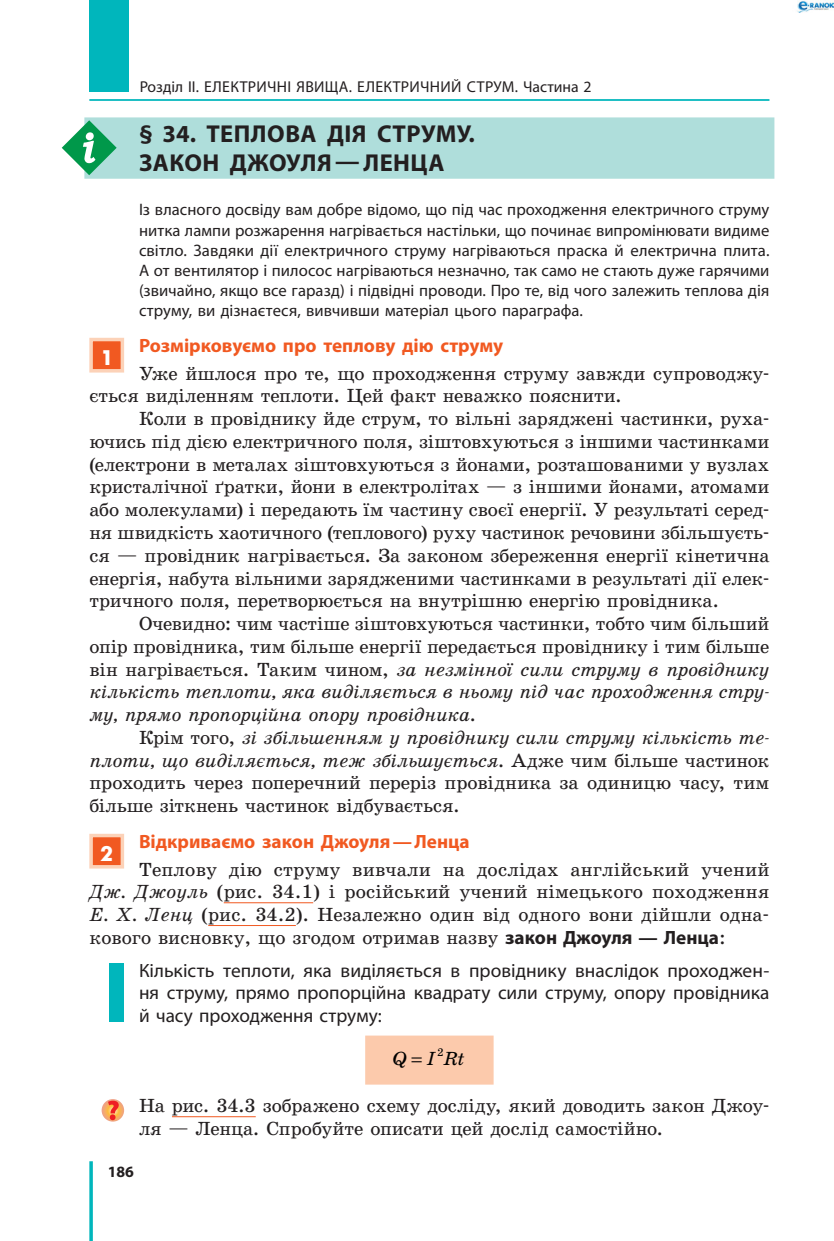
<style>
.page{position:relative;width:834px;height:1241px;background:#fff}
.page>*{position:absolute;margin:0;border:0;box-sizing:border-box;transform-origin:0 0}
.t1{font:700 24.5px/28px "Myriad Pro";letter-spacing:.02em;color:#231f20}
.t2{font:700 21px "Futuris C";color:#fff}
.t3{font:19.25px/22.8px "School Book C";letter-spacing:-.005em;color:#231f20;text-align:justify}
.t4{font:19.25px/22.8px "Myriad Pro";color:#231f20;text-align:justify}
.t5{font:700 19.25px "Myriad Pro";color:#f15921}
.t6{font:italic 19.25px "School Book C";color:#000}
.t7{font:16.62px/20.1px "Myriad Pro";letter-spacing:.005em;color:#231f20;text-align:justify}
.t8{font:15.75px "Myriad Pro";letter-spacing:.01em;color:#231f20}
.t9{font:700 15.75px "Myriad Pro";color:#231f20}
.t10{font:11.2px "School Book C";color:#000}
.s1{font-style:italic}
.s2{font-family:"Myriad Pro";font-weight:700}
</style>
<div class="page">
<hr style="left:89px;top:99px;width:680px;height:2px;background:#00b6bc">
<svg style="left:89px;top:1161px;width:4px;height:79px"></svg>
<div style="left:89px;top:0;width:40px;height:91px;background:#00b6bc"></div>
<div style="left:84px;top:117px;width:690px;height:62px;background:#afdedb"></div>
<hr style="left:224px;top:902px;width:89px;height:1px;background:#f15921">
<hr style="left:208px;top:924px;width:88px;height:1px;background:#f15921">
<div style="left:365px;top:1035px;width:128px;height:49px;background:#fccaac"></div>
<hr style="left:172px;top:1115px;width:84px;height:1px;background:#f15921">
<div style="left:91px;top:339px;width:31px;height:32px;background:#f15921"></div>
<div style="left:89px;top:338px;width:35px;height:34px;border:4px solid #fcd2b8"></div>
<div style="left:91px;top:835px;width:31px;height:31px;background:#f15921"></div>
<div style="left:89px;top:833px;width:35px;height:35px;border:4px solid #fcd2b8"></div>
<svg style="left:62px;top:120px;width:55px;height:55px"></svg>
<div style="left:109px;top:963px;width:15px;height:58px;background:#00b6bc"></div>
<svg style="left:102px;top:1098px;width:22px;height:23px"></svg>
<svg style="left:108px;top:1100px;width:11px;height:19px"></svg>
<img style="left:797px;top:0;width:36px;height:13px">
<p class="t8" style="left:140px;top:77px;width:228px">Розділ II. ЕЛЕКТРИЧНі яви ща. електрични</p>
<p class="t8" style="left:451px;top:77px;width:142px">й струм. Частина 2</p>
<p class="t1" style="left:139px;top:119px;width:337px">§ 34. Те плова дія струму.<br>Закон Джоуля — Ле нца</p>
<p class="t7" style="left:139px;top:199px;width:632px">Із власного досвіду вам добре відомо, що під час проходження електричного струму нитка лампи розжарення нагрівається настільки, що починає випромінювати видиме світло. Завдяки дії електричного струму нагріваються праска й електрична плита.<br>А от вентилятор і пилосос нагріваються незначно, так само не стають дуже гарячими (звичайно, якщо все гаразд) і підвідні проводи. Про те, від чого залежить теплова дія струму, ви дізнаєтеся, вивчивши матеріал цього параграфа.</p>
<p class="t5" style="left:139px;top:333px;width:365px">Розмірковуємо про теплову дію струму</p>
<p class="t3" style="left:89px;top:362px;width:681px;text-indent:50px">Уже йшлося про те, що проходження струму завжди супроводжу&shy;ється виділенням теплоти. Цей факт неважко пояснити.</p>
<p class="t3" style="left:89px;top:407px;width:681px;text-indent:50px">Коли в провіднику йде струм, то вільні заряджені частинки, руха&shy;ючись під дією електричного поля, зіштовхуються з іншими частинками (електрони в металах зіштовхуються з йонами, розташованими у вузлах кристалічної ґратки, йони в електролітах — з іншими йонами, атомами або молекулами) і передають їм частину своєї енергії. У результаті серед&shy;ня швидкість хаотичного (теплового) руху частинок речовини збільшуєть&shy;ся — провідник нагрівається. За законом збереження енергії кінетична енергія, набута вільними зарядженими частинками в результаті дії елек&shy;тричного поля, перетворюється на внутрішню енергію провідника.</p>
<p class="t3" style="left:89px;top:612px;width:681px;text-indent:50px">Очевидно: чим частіше зіштовхуються частинки, тобто чим більший опір провідника, тим більше енергії передається провіднику і тим більше він нагрівається. Таким чином, <span class="s1">за незмінної сили струму в провіднику кількість теплоти, яка виділяється в ньому під час проходження стру&shy;му, прямо пропорційна опору провідника</span>.</p>
<p class="t3" style="left:89px;top:726px;width:681px;text-indent:50px">Крім того, <span class="s1">зі збільшенням у провіднику сили струму кількість те&shy;плоти, що виділяється, теж збільшується</span>. Адже чим більше частинок проходить через поперечний переріз провідника за одиницю часу, тим більше зіткнень частинок відбувається.</p>
<p class="t2" style="left:100px;top:841px;width:14px">2</p>
<p class="t2" style="left:100px;top:345px;width:14px">1</p>
<p class="t5" style="left:139px;top:828px;width:332px">Відкриваємо закон Джоуля— Л енца</p>
<p class="t3" style="left:89px;top:857px;width:681px;text-indent:50px">Теплову дію струму вивчали на дослідах англійський учений <span class="s1">Дж. Джоуль</span> (рис. 34.1) і російський учений німецького походження <span class="s1">Е. Х. Ленц</span> (рис. 34.2). Незалежно один від одного вони дійшли одна&shy;кового висновку, що згодом отримав назву <span class="s2">закон Джоуля — Ленца</span>:</p>
<p class="t4" style="left:139px;top:958px;width:632px">Кількість теплоти, яка виділяється в провіднику внаслідок проходжен&shy;ня струму, прямо пропорційна квадрату сили струму, опору провідника й часу проходження струму:</p>
<p class="t6" style="left:393px;top:1047px;width:74px">Q IRt</p>
<p class="t10" style="left:437px;top:1046px;width:8px">2</p>
<p class="t3" style="left:139px;top:1094px;width:631px">На рис. 34.3 зображено схему досліду, який доводить закон Джоу&shy;ля — Ленца. Спробуйте описати цей дослід самостійно.</p>
<p class="t9" style="left:108px;top:1161px;width:28px">186</p>
</div>
